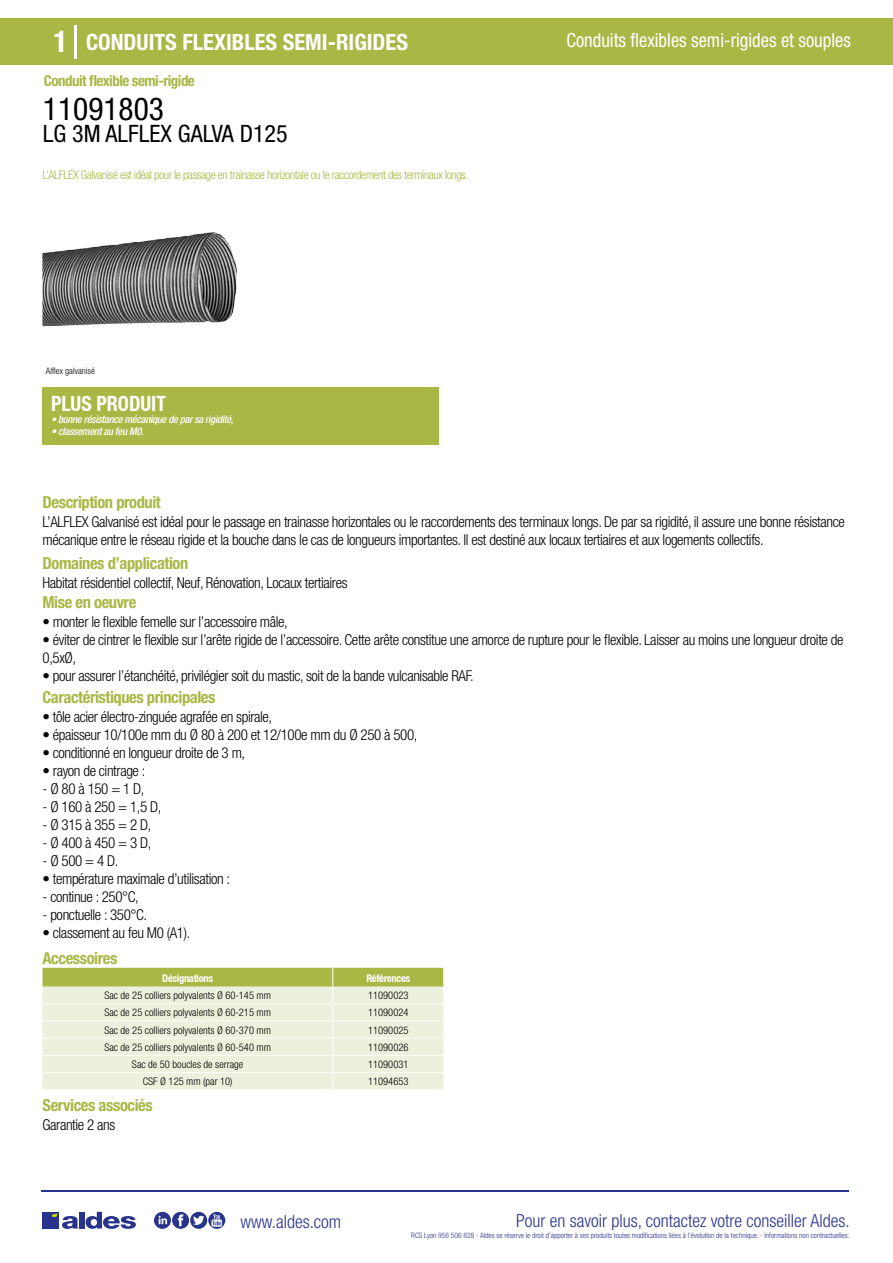
<style>
.page{position:relative;width:893px;height:1263px;background:#fff}
.page>*{position:absolute;margin:0;border:0;box-sizing:border-box;transform-origin:0 0}
.t1{font:condensed 31.5px "Helvetica Neue LT Std";color:#000}
.t2{font:condensed 24px "Helvetica Neue LT Std";color:#000}
.t3{font:700 condensed 22.5px "Helvetica Neue LT Std";color:#fff}
.t4{font:700 condensed 21px "Helvetica Neue";color:#fff;scale:.95 1}
.t5{font:condensed 19.5px "Helvetica Neue LT Std";color:#fff;scale:.95 1}
.t6{font:300 condensed 18px "Helvetica Neue";color:#28348b}
.t7{font:700 condensed 16.5px "Helvetica Neue LT Std";letter-spacing:-.025em;color:#a9b745}
.t8{font:300 condensed 15px/18px "Helvetica Neue LT Std";letter-spacing:-.025em;color:#000}
.t9{font:700 condensed 15px "Helvetica Neue LT Std";letter-spacing:-.035em;color:#a9b745}
.t10{font:300 condensed 12px "Helvetica Neue LT Std";letter-spacing:-.035em;color:#a9b745}
.t11{font:300 condensed 10.5px "Helvetica Neue";color:#000}
.t12{font:italic 500 condensed 10.5px "Helvetica Neue";letter-spacing:-.03em;color:#fff}
.t13{font:700 condensed 10.5px "Helvetica Neue";letter-spacing:-.03em;color:#fff}
.t14{font:300 condensed 9px "Helvetica Neue";color:#000}
.t15{font:300 condensed 7.5px "Helvetica Neue";color:#28348b}
.s1{font-size:30px}
</style>
<div class="page">
<div style="left:0;top:18px;width:893px;height:46px;background:#a9b745"></div>
<div style="left:43px;top:387px;width:396px;height:57px;background:#a9b745"></div>
<hr style="left:74px;top:25px;width:2px;height:33px;background:#fff">
<svg style="left:43px;top:232px;width:194px;height:95px;background:#818181"></svg>
<svg style="left:43px;top:968px;width:401px;height:122px;background:#e3e8c6"></svg>
<hr style="left:41px;top:1190px;width:808px;height:1px;background:#28348b">
<svg style="left:154px;top:1212px;width:71px;height:17px"></svg>
<div style="left:42px;top:1212px;width:17px;height:16px;background:#28348b"></div>
<div style="left:79px;top:1212px;width:5px;height:16px;background:#28348b"></div>
<svg style="left:86px;top:1212px;width:50px;height:17px"></svg>
<svg style="left:52px;top:1213px;width:26px;height:16px"></svg>
<h3 class="t3" style="left:54px;top:28px;width:356px"><span class="s1">1</span> CONDUITS FLEXIBLES SEMI-RIGIDES</h3>
<h3 class="t5" style="left:566px;top:29px;width:301px">Conduits flexibles semi-rigides et souples</h3>
<p class="t9" style="left:44px;top:71px;width:153px">Conduit flexible semi-rigide</p>
<h1 class="t1" style="left:43px;top:91px;width:122px">11091803</h1>
<h2 class="t2" style="left:43px;top:120px;width:246px">LG 3M ALFLEX GALVA D125</h2>
<p class="t10" style="left:43px;top:167px;width:427px">L’ALFLEX Galvanisé est idéal pour le passage en trainasse horizontale ou le raccordement des terminaux longs.</p>
<p class="t14" style="left:46px;top:365px;width:50px">Alflex galvanisé</p>
<h3 class="t4" style="left:51px;top:391px;width:122px">PLUS PRODUIT</h3>
<p class="t12" style="left:51px;top:413px;width:184px">• bonne résistance mécanique de par sa rigidité,</p>
<p class="t12" style="left:51px;top:425px;width:94px">• classement au feu M0.</p>
<p class="t7" style="left:43px;top:492px;width:120px">Description produit</p>
<p class="t8" style="left:43px;top:513px;width:804px">L’ALFLEX Galvanisé est idéal pour le passage en trainasse horizontales ou le raccordements des terminaux longs. De par sa rigidité, il assure une bonne résistance mécanique entre le réseau rigide et la bouche dans le cas de longueurs importantes. Il est destiné aux locaux tertiaires et aux logements collectifs.</p>
<p class="t8" style="left:43px;top:573px;width:307px">Habitat résidentiel collectif, Neuf, Rénovation, Locaux tertiaires</p>
<p class="t8" style="left:43px;top:613px;width:247px">• monter le flexible femelle sur l’accessoire mâle,</p>
<p class="t8" style="left:43px;top:631px;width:802px">• éviter de cintrer le flexible sur l’arête rigide de l’accessoire. Cette arête constitue une amorce de rupture pour le flexible. Laisser au moins une longueur droite de<br>0,5xØ,</p>
<p class="t8" style="left:43px;top:667px;width:433px">• pour assurer l’étanchéité, privilégier soit du mastic, soit de la bande vulcanisable RAF.</p>
<p class="t7" style="left:43px;top:553px;width:147px">Domaines d’application</p>
<p class="t7" style="left:43px;top:592px;width:95px">Mise en oeuvre</p>
<p class="t7" style="left:43px;top:687px;width:174px">Caractéristiques principales</p>
<p class="t8" style="left:43px;top:708px;width:231px">• tôle acier électro-zinguée agrafée en spirale,</p>
<p class="t8" style="left:43px;top:726px;width:377px">• épaisseur 10/100e mm du Ø 80 à 200 et 12/100e mm du Ø 250 à 500,</p>
<p class="t8" style="left:43px;top:744px;width:204px">• conditionné en longueur droite de 3 m,</p>
<p class="t8" style="left:43px;top:762px;width:104px">• rayon de cintrage :</p>
<p class="t8" style="left:43px;top:780px;width:104px">- Ø 80 à 150 = 1 D,</p>
<p class="t8" style="left:43px;top:798px;width:120px">- Ø 160 à 250 = 1,5 D,</p>
<p class="t8" style="left:43px;top:816px;width:110px">- Ø 315 à 355 = 2 D,</p>
<p class="t8" style="left:43px;top:834px;width:110px">- Ø 400 à 450 = 3 D,</p>
<p class="t8" style="left:43px;top:852px;width:77px">- Ø 500 = 4 D.</p>
<p class="t8" style="left:43px;top:870px;width:189px">• température maximale d’utilisation :</p>
<p class="t8" style="left:43px;top:888px;width:98px">- continue : 250°C,</p>
<p class="t8" style="left:43px;top:906px;width:106px">- ponctuelle : 350°C.</p>
<p class="t8" style="left:43px;top:924px;width:149px">• classement au feu M0 (A1).</p>
<p class="t7" style="left:43px;top:948px;width:76px">Accessoires</p>
<p class="t13" style="left:162px;top:972px;width:52px">Désignations</p>
<p class="t13" style="left:366px;top:972px;width:45px">Références</p>
<p class="t11" style="left:104px;top:989px;width:168px">Sac de 25 colliers polyvalents Ø 60-145 mm</p>
<p class="t11" style="left:368px;top:989px;width:42px">11090023</p>
<p class="t11" style="left:104px;top:1007px;width:168px">Sac de 25 colliers polyvalents Ø 60-215 mm</p>
<p class="t11" style="left:368px;top:1007px;width:42px">11090024</p>
<p class="t11" style="left:104px;top:1024px;width:168px">Sac de 25 colliers polyvalents Ø 60-370 mm</p>
<p class="t11" style="left:368px;top:1024px;width:42px">11090025</p>
<p class="t11" style="left:104px;top:1041px;width:168px">Sac de 25 colliers polyvalents Ø 60-540 mm</p>
<p class="t11" style="left:368px;top:1041px;width:42px">11090026</p>
<p class="t11" style="left:132px;top:1058px;width:113px">Sac de 50 boucles de serrage</p>
<p class="t11" style="left:368px;top:1058px;width:42px">11090031</p>
<p class="t11" style="left:143px;top:1076px;width:91px">CSF Ø 125 mm (par 10)</p>
<p class="t11" style="left:368px;top:1076px;width:42px">11094653</p>
<p class="t7" style="left:43px;top:1095px;width:112px">Services associés</p>
<p class="t8" style="left:43px;top:1115px;width:74px">Garantie 2 ans</p>
<p class="t6" style="left:240px;top:1211px;width:102px">www.aldes.com</p>
<p class="t6" style="left:516px;top:1211px;width:335px">Pour en savoir plus, contactez votre conseiller Aldes.</p>
<p class="t15" style="left:411px;top:1230px;width:440px">RCS Lyon 956 506 828 - Aldes se réserve le droit d’apporter à ses produits toutes modifications liées à l’évolution de la technique. - Informations non contractuelles.</p>
</div>
